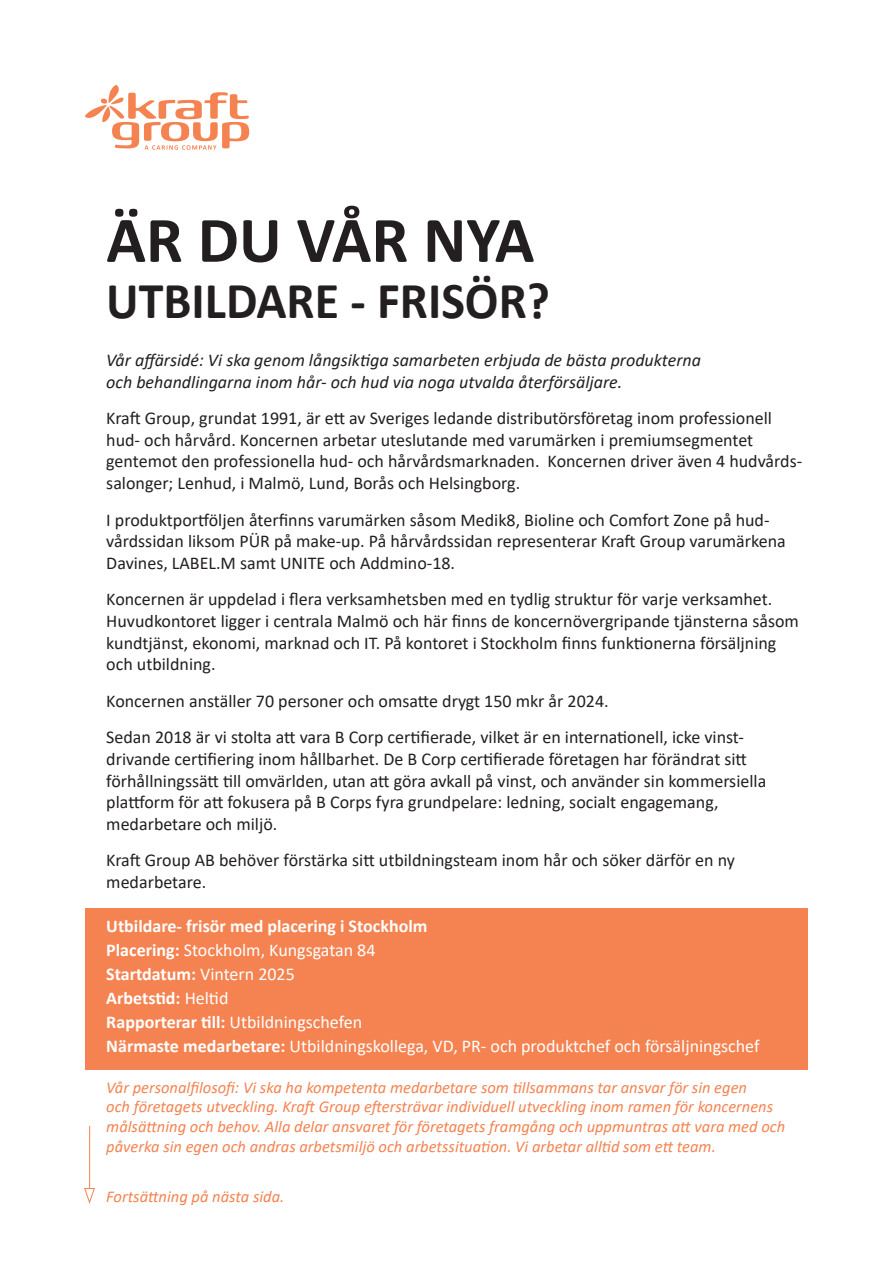
<style>
.page{position:relative;width:893px;height:1263px;background:#fff}
.page>*{position:absolute;margin:0;border:0;box-sizing:border-box;transform-origin:0 0}
.t1{font:700 65.55px "Calibri";color:#231f20}
.t2{font:700 52.05px "Calibri";color:#231f20;scale:.96 1}
.t3{font:18px/21.6px "Calibri";color:#231f20}
.t4{font:18px/24px "Calibri";color:#fff}
.t5{font:italic 18px/21.6px "Calibri";color:#231f20}
.t6{font:italic 16.5px/19.8px "Calibri";color:#f58351}
.s1{font-weight:700}
</style>
<div class="page">
<div style="left:85px;top:908px;width:723px;height:161px;background:#f58351"></div>
<hr style="left:89px;top:1126px;width:1px;height:63px;background:#f58351">
<svg style="left:84px;top:1187px;width:11px;height:17px"></svg>
<svg style="left:85px;top:85px;width:164px;height:65px"></svg>
<h1 class="t1" style="left:106px;top:194px;width:430px">ÄR DU VÅR NYA</h1>
<h2 class="t2" style="left:106px;top:264px;width:464px">UTBILDARE - FRISÖR?</h2>
<p class="t5" style="left:106px;top:348px;width:596px">Vår affärsidé: Vi ska genom långsiktiga samarbeten erbjuda de bästa produkterna och behandlingarna inom hår- och hud via noga utvalda återförsäljare.</p>
<p class="t3" style="left:106px;top:407px;width:697px">Kraft Group, grundat 1991, är ett av Sveriges ledande distributörsföretag inom professionell hud- och hårvård. Koncernen arbetar uteslutande med varumärken i premiumsegmentet gentemot den professionella hud- och hårvårdsmarknaden. Koncernen driver även 4 hudvårds&shy;salonger; Lenhud, i Malmö, Lund, Borås och Helsingborg.</p>
<p class="t3" style="left:106px;top:508px;width:681px">I produktportföljen återfinns varumärken såsom Medik8, Bioline och Comfort Zone på hud&shy;vårdssidan liksom PÜR på make-up. På hårvårdssidan representerar Kraft Group varumärkena<br>Davines, LABEL.M samt UNITE och Addmino-18.</p>
<p class="t3" style="left:106px;top:588px;width:694px">Koncernen är uppdelad i flera verksamhetsben med en tydlig struktur för varje verksamhet.<br>Huvudkontoret ligger i centrala Malmö och här finns de koncernövergripande tjänsterna såsom kundtjänst, ekonomi, marknad och IT. På kontoret i Stockholm finns funktionerna försäljning och utbildning.</p>
<p class="t3" style="left:106px;top:682px;width:639px;line-height:36.6px">Koncernen anställer 70 personer och omsatte drygt 150 mkr år 2024.<br>Sedan 2018 är vi stolta att vara B Corp certifierade, vilket är en internationell, icke vinst-</p>
<p class="t3" style="left:106px;top:748px;width:661px">drivande certifiering inom hållbarhet. De B Corp certifierade företagen har förändrat sitt förhållningssätt till omvärlden, utan att göra avkall på vinst, och använder sin kommersiella plattform för att fokusera på B Corps fyra grundpelare: ledning, socialt engagemang, medarbetare och miljö.</p>
<p class="t3" style="left:106px;top:849px;width:630px">Kraft Group AB behöver förstärka sitt utbildningsteam inom hår och söker därför en ny medarbetare.</p>
<p class="t4" style="left:106px;top:913px;width:655px"><span class="s1">Utbildare- frisör med placering i Stockholm<br>Placering:</span> Stockholm, Kungsgatan 84<br><span class="s1">Startdatum:</span> Vintern 2025<br><span class="s1">Arbetstid:</span> Heltid<br><span class="s1">Rapporterar till:</span> Utbildningschefen<br><span class="s1">Närmaste medarbetare:</span> Utbildningskollega, VD, PR- och produktchef och försäljningschef</p>
<p class="t6" style="left:106px;top:1076px;width:680px">Vår personalfilosofi: Vi ska ha kompetenta medarbetare som tillsammans tar ansvar för sin egen<br>och företagets utveckling. Kraft Group eftersträvar individuell utveckling inom ramen för koncernens målsättning och behov. Alla delar ansvaret för företagets framgång och uppmuntras att vara med och påverka sin egen och andras arbetsmiljö och arbetssituation. Vi arbetar alltid som ett team.</p>
<p class="t6" style="left:106px;top:1186px;width:180px">Fortsättning på nästa sida.</p>
</div>
